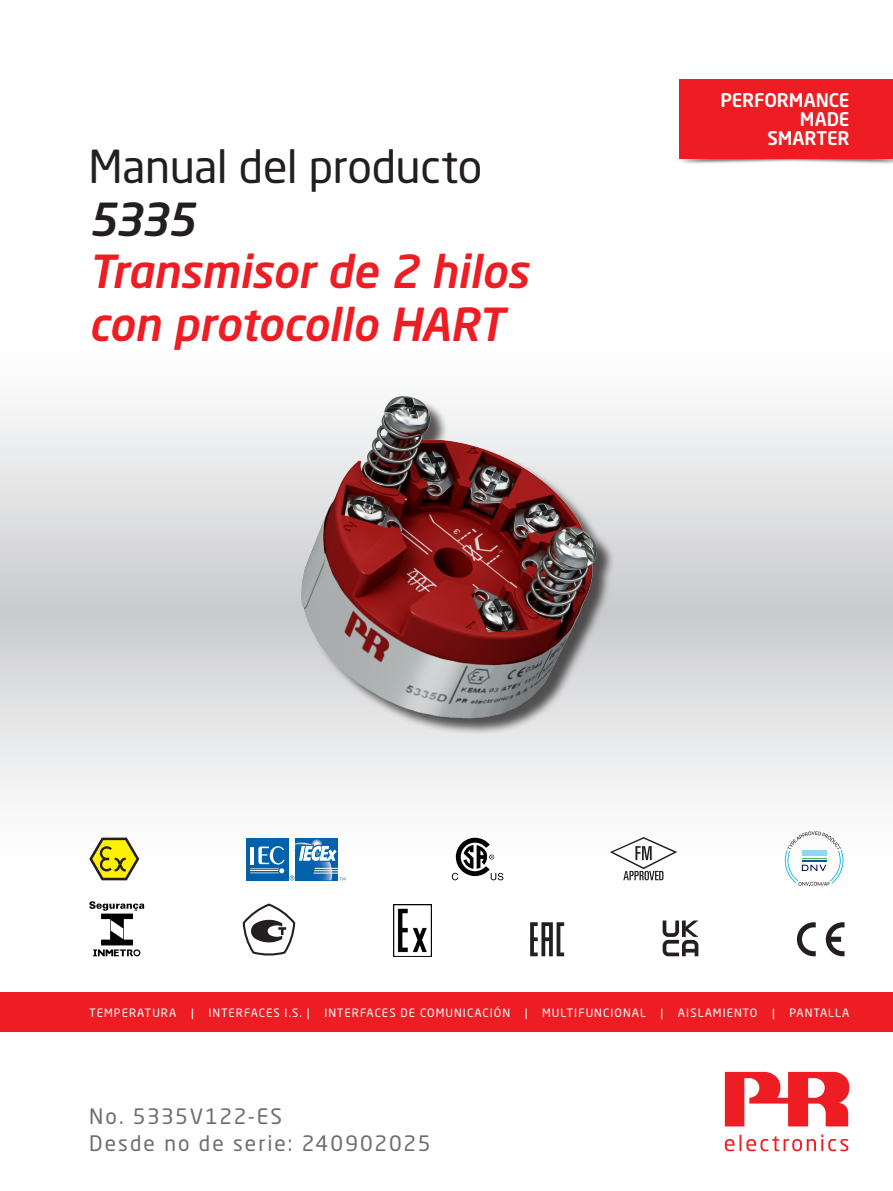
<style>
.page{position:relative;width:893px;height:1191px;background:#fff}
.page>*{position:absolute;margin:0;border:0;box-sizing:border-box;transform-origin:0 0}
.t1{font:italic 500 45px/52.5px "Neo Sans Pro";letter-spacing:-.01em;color:#ee1d23}
.t2{font:45px "Neo Sans Pro";letter-spacing:-.01em;color:#231f20}
.t3{font:italic 500 45px "Neo Sans Pro";color:#231f20}
.t4{font:21px/27px "Neo Sans Pro";letter-spacing:.095em;color:#6c6d70}
.t5{font:500 18.6px/19px "Neo Sans Std";letter-spacing:-.01em;color:#fff;text-align:right}
.t6{font:11.4px "Neo Sans Pro";letter-spacing:.09em;color:#fff}
</style>
<div class="page">
<svg style="left:0;top:408px;width:893px;height:457px"></svg>
<div style="left:0;top:992px;width:893px;height:40px;background:#ee1d23"></div>
<svg style="left:725px;top:1134px;width:123px;height:17px"></svg>
<svg style="left:725px;top:1071px;width:124px;height:55px"></svg>
<img style="left:264px;top:396px;width:365px;height:380px">
<img style="left:679px;top:153px;width:214px;height:11px">
<div style="left:680px;top:79px;width:213px;height:80px;background:#ee1d23"></div>
<div style="left:296px;top:837px;width:42px;height:43px;background:#fbfbfc"></div>
<div style="left:246px;top:837px;width:42px;height:43px;background:#0161aa"></div>
<svg style="left:250px;top:838px;width:95px;height:42px"></svg>
<svg style="left:452px;top:837px;width:51px;height:43px"></svg>
<svg style="left:826px;top:922px;width:18px;height:34px"></svg>
<svg style="left:797px;top:922px;width:19px;height:34px"></svg>
<svg style="left:89px;top:837px;width:50px;height:43px"></svg>
<svg style="left:530px;top:922px;width:34px;height:34px"></svg>
<svg style="left:89px;top:901px;width:55px;height:55px"></svg>
<img style="left:394px;top:904px;width:38px;height:52px">
<svg style="left:610px;top:837px;width:67px;height:43px"></svg>
<svg style="left:243px;top:903px;width:52px;height:53px"></svg>
<svg style="left:785px;top:831px;width:58px;height:55px"></svg>
<svg style="left:663px;top:920px;width:35px;height:36px"></svg>
<h1 class="t2" style="left:89px;top:139px;width:395px">Manual del producto</h1>
<h1 class="t3" style="left:89px;top:191px;width:108px">5335</h1>
<h1 class="t1" style="left:89px;top:244px;width:441px">Transmisor de 2 hilos con protocollo HART</h1>
<h3 class="t5" style="left:720px;top:90px;width:131px">PERFORMANCE<br>MADE<br>SMARTER</h3>
<p class="t6" style="left:89px;top:1005px;width:89px">TEMPERATURA</p>
<p class="t6" style="left:191px;top:1005px;width:4px">|</p>
<p class="t6" style="left:208px;top:1005px;width:103px">INTERFACES I.S. |</p>
<p class="t6" style="left:324px;top:1005px;width:187px">INTERFACES DE COMUNICACIÓN</p>
<p class="t6" style="left:525px;top:1005px;width:4px">|</p>
<p class="t6" style="left:542px;top:1005px;width:105px">MULTIFUNCIONAL</p>
<p class="t6" style="left:660px;top:1005px;width:4px">|</p>
<p class="t6" style="left:678px;top:1005px;width:81px">AISLAMIENTO</p>
<p class="t6" style="left:772px;top:1005px;width:4px">|</p>
<p class="t6" style="left:789px;top:1005px;width:61px">PANTALLA</p>
<h2 class="t4" style="left:89px;top:1102px;width:343px">No. 5335V122-ES<br>Desde no de serie: 240902025</h2>
</div>
